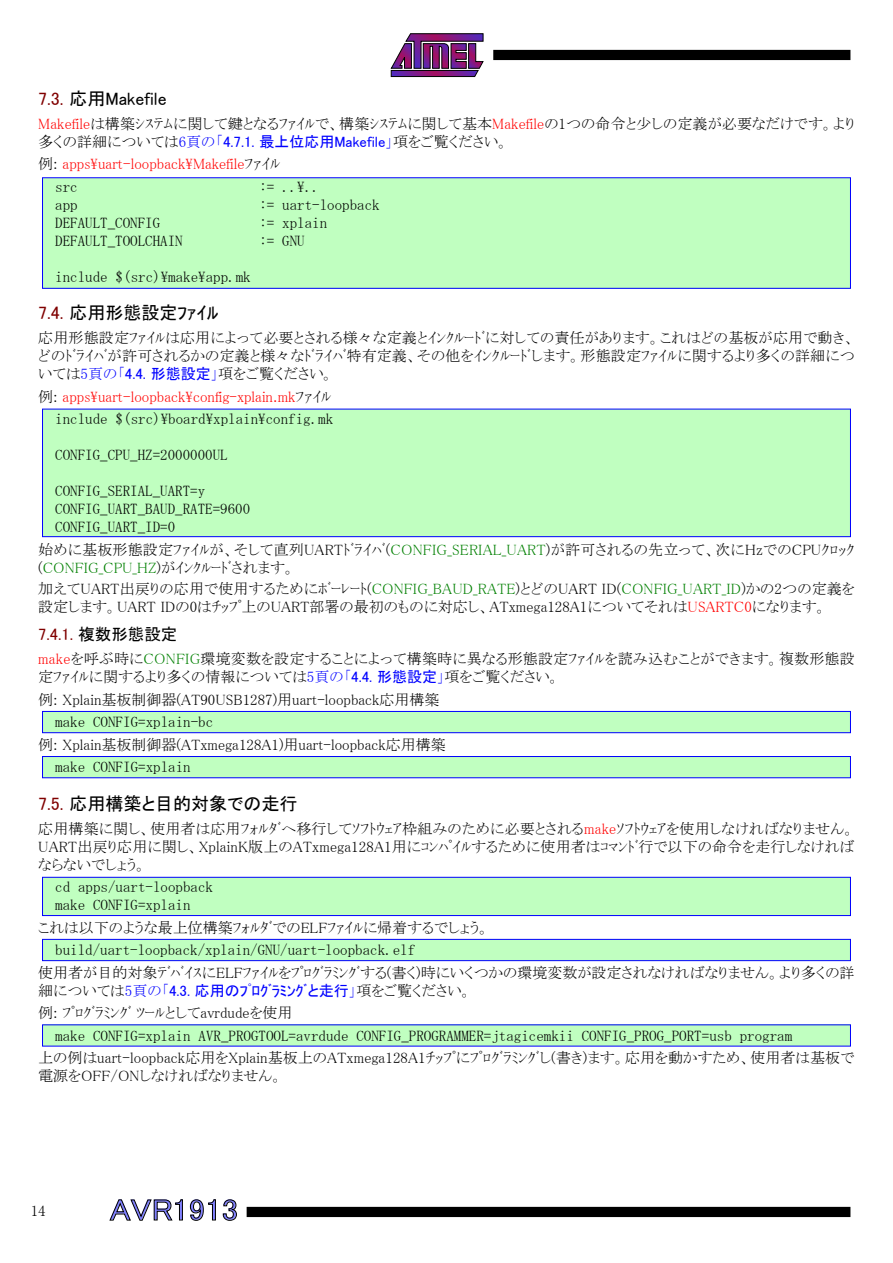
<style>
.page{position:relative;width:893px;height:1263px;background:#fff}
.page>*{position:absolute;margin:0;border:0;box-sizing:border-box;transform-origin:0 0}
.t1{font:30px "MS P Gothic";color:#8080ff;scale:1.1 1}
.t2{font:18px "MS P Gothic";color:#000}
.t3{font:16.5px "MS P Gothic";color:#800000}
.t4{font:15px/18px "MS P Mincho";letter-spacing:.005em;color:#000}
.t5{font:15px/18px "MS Mincho";color:#000}
.t6{font:15px "MS P Mincho";color:#f00}
.t7{font:15px "MS P Gothic";color:#00f}
.s1{color:#800000}
.s2{color:#f00}
.s3{color:#00f}
.s4{font-family:"MS P Gothic";color:#00f}
.s5{color:#000}
.s6{color:#008000}
.s7{font-family:"MS P Mincho";color:#000}
.s8{font-family:"MS P Mincho"}
</style>
<div class="page">
<svg style="left:390px;top:33px;width:94px;height:44px"></svg>
<div style="left:493px;top:50px;width:357px;height:10px;background:#000"></div>
<div style="left:247px;top:1207px;width:603px;height:10px;background:#000"></div>
<svg style="left:109px;top:1199px;width:74px;height:22px"></svg>
<svg style="left:190px;top:1199px;width:26px;height:22px"></svg>
<svg style="left:223px;top:1199px;width:14px;height:22px"></svg>
<div style="left:43px;top:178px;width:807px;height:110px;background:#c0ffc0"></div>
<div style="left:43px;top:409px;width:807px;height:128px;background:#c0ffc0"></div>
<div style="left:42px;top:409px;width:809px;height:128px;border:1px solid #00f"></div>
<div style="left:43px;top:711px;width:807px;height:22px;background:#c0ffc0"></div>
<div style="left:42px;top:711px;width:809px;height:22px;border:1px solid #00f"></div>
<div style="left:43px;top:756px;width:807px;height:22px;background:#c0ffc0"></div>
<div style="left:42px;top:756px;width:809px;height:22px;border:1px solid #00f"></div>
<div style="left:43px;top:877px;width:807px;height:38px;background:#c0ffc0"></div>
<div style="left:42px;top:877px;width:809px;height:39px;border:1px solid #00f"></div>
<div style="left:43px;top:939px;width:807px;height:22px;background:#c0ffc0"></div>
<div style="left:42px;top:939px;width:809px;height:22px;border:1px solid #00f"></div>
<div style="left:43px;top:1025px;width:807px;height:21px;background:#c0ffc0"></div>
<p class="t2" style="left:38px;top:89px;width:130px"><span class="s1">7.3.</span> 応用Makefile</p>
<p class="t4" style="left:38px;top:114px;width:818px"><span class="s2">Makefile</span>は構築ｼｽﾃﾑに関して鍵となるﾌｧｲﾙで、構築ｼｽﾃﾑに関して基本<span class="s2">Makefile</span>の1つの命令と少しの定義が必要なだけです。より多くの詳細については<span class="s3">6頁の「</span><span class="s4">4.7.1. 最上位応用Makefile</span><span class="s3">」</span>項をご覧ください。</p>
<p class="t6" style="left:38px;top:156px;width:243px"><span class="s5">例:</span> apps\uart-loopback\Makefile<span class="s5">ﾌｧｲﾙ</span></p>
<p class="t5" style="left:55px;top:177px;width:24px">src</p>
<p class="t5" style="left:259px;top:177px;width:62px">:= ..\..</p>
<p class="t5" style="left:55px;top:195px;width:24px">app</p>
<p class="t5" style="left:259px;top:195px;width:122px">:= uart-loopback</p>
<p class="t5" style="left:55px;top:213px;width:106px">DEFAULT_CONFIG</p>
<p class="t5" style="left:259px;top:213px;width:69px">:= xplain</p>
<p class="t5" style="left:55px;top:231px;width:129px">DEFAULT_TOOLCHAIN</p>
<p class="t5" style="left:259px;top:231px;width:47px">:= GNU</p>
<p class="t5" style="left:55px;top:267px;width:197px">include $(src)\make\app.mk</p>
<p class="t2" style="left:38px;top:304px;width:182px"><span class="s1">7.4.</span> 応用形態設定ﾌｧｲﾙ</p>
<p class="t4" style="left:38px;top:329px;width:818px;text-align:justify">応用形態設定ﾌｧｲﾙは応用によって必要とされる様々な定義とｲﾝｸﾙｰﾄﾞに対しての責任があります。これはどの基板が応用で動き、どのﾄﾞﾗｲﾊﾞが許可されるかの定義と様々なﾄﾞﾗｲﾊﾞ特有定義、その他をｲﾝｸﾙｰﾄﾞします。形態設定ﾌｧｲﾙに関するより多くの詳細については<span class="s3">5頁の「</span><span class="s4">4.4. 形態設定</span><span class="s3">」</span>項をご覧ください。</p>
<p class="t6" style="left:38px;top:389px;width:294px"><span class="s5">例:</span> apps\uart-loopback\config-xplain.mk<span class="s5">ﾌｧｲﾙ</span></p>
<p class="t5" style="left:55px;top:410px;width:279px">include $(src)\board\xplain\config.mk</p>
<p class="t5" style="left:55px;top:446px;width:174px">CONFIG_CPU_HZ=2000000UL</p>
<p class="t5" style="left:55px;top:482px;width:196px">CONFIG_SERIAL_UART=y<br>CONFIG_UART_BAUD_RATE=9600<br>CONFIG_UART_ID=0</p>
<p class="t4" style="left:38px;top:540px;width:818px">始めに基板形態設定ﾌｧｲﾙが、そして直列UARTﾄﾞﾗｲﾊﾞ(<span class="s6">CONFIG_SERIAL_UART</span>)が許可されるの先立って、次にHzでのCPUｸﾛｯｸ(<span class="s6">CONFIG_CPU_HZ</span>)がｲﾝｸﾙｰﾄﾞされます。</p>
<p class="t4" style="left:38px;top:579px;width:818px">加えてUART出戻りの応用で使用するためにﾎﾞｰﾚｰﾄ(<span class="s6">CONFIG_BAUD_RATE</span>)とどのUART ID(<span class="s6">CONFIG_UART_ID</span>)かの2つの定義を設定します。UART IDの0はﾁｯﾌﾟ上のUART部署の最初のものに対応し、ATxmega128A1についてそれは<span class="s2">USARTC0</span>になります。</p>
<p class="t3" style="left:38px;top:626px;width:141px">7.4.1. <span class="s5">複数形態設定</span></p>
<p class="t4" style="left:38px;top:650px;width:818px"><span class="s2">make</span>を呼ぶ時に<span class="s6">CONFIG</span>環境変数を設定することによって構築時に異なる形態設定ﾌｧｲﾙを読み込むことができます。複数形態設定ﾌｧｲﾙに関するより多くの情報については<span class="s3">5頁の「</span><span class="s4">4.4. 形態設定</span><span class="s3">」</span>項をご覧ください。</p>
<p class="t4" style="left:38px;top:690px;width:403px">例: Xplain基板制御器(AT90USB1287)用uart-loopback応用構築</p>
<p class="t5" style="left:55px;top:713px;width:159px">make CONFIG=xplain-bc</p>
<p class="t4" style="left:38px;top:735px;width:409px">例: Xplain基板制御器(ATxmega128A1)用uart-loopback応用構築</p>
<p class="t5" style="left:55px;top:758px;width:137px">make CONFIG=xplain</p>
<p class="t2" style="left:38px;top:794px;width:261px"><span class="s1">7.5.</span> 応用構築と目的対象での走行</p>
<p class="t4" style="left:38px;top:819px;width:818px;text-align:justify">応用構築に関し、使用者は応用ﾌｫﾙﾀﾞへ移行してｿﾌﾄｳｪｱ枠組みのために必要とされる<span class="s2">make</span>ｿﾌﾄｳｪｱを使用しなければなりません。UART出戻り応用に関し、XplainK版上のATxmega128A1用にｺﾝﾊﾟｲﾙするために使用者はｺﾏﾝﾄﾞ行で以下の命令を走行しなければならないでしょう。</p>
<p class="t5" style="left:55px;top:878px;width:159px">cd apps/uart-loopback make CONFIG=xplain</p>
<p class="t4" style="left:38px;top:918px;width:453px">これは以下のような最上位構築ﾌｫﾙﾀﾞでのELFﾌｧｲﾙに帰着するでしょう。</p>
<p class="t5" style="left:55px;top:941px;width:361px">build/uart-loopback/xplain/GNU/uart-loopback.elf</p>
<p class="t4" style="left:38px;top:963px;width:818px">使用者が目的対象ﾃﾞﾊﾞｲｽにELFﾌｧｲﾙをﾌﾟﾛｸﾞﾗﾐﾝｸﾞする(書く)時にいくつかの環境変数が設定されなければなりません。より多くの詳</p>
<p class="t7" style="left:38px;top:983px;width:435px"><span class="s7">細については</span><span class="s8">5頁の「</span>4.3. 応用のﾌﾟﾛｸﾞﾗﾐﾝｸﾞと走行<span class="s8">」</span><span class="s7">項をご覧ください。</span></p>
<p class="t4" style="left:38px;top:1004px;width:256px">例: ﾌﾟﾛｸﾞﾗﾐﾝｸﾞ ﾂｰﾙとしてavrdudeを使用</p>
<p class="t5" style="left:55px;top:1026px;width:738px">make CONFIG=xplain AVR_PROGTOOL=avrdude CONFIG_PROGRAMMER=jtagicemkii CONFIG_PROG_PORT=usb program</p>
<p class="t4" style="left:38px;top:1049px;width:818px">上の例はuart-loopback応用をXplain基板上のATxmega128A1ﾁｯﾌﾟにﾌﾟﾛｸﾞﾗﾐﾝｸﾞし(書き)ます。応用を動かすため、使用者は基板で電源をOFF/ONしなければなりません。</p>
<p class="t4" style="left:31px;top:1202px;width:16px">14</p>
<h1 class="t1" style="left:110px;top:1195px;width:118px">AVR1913</h1>
</div>
